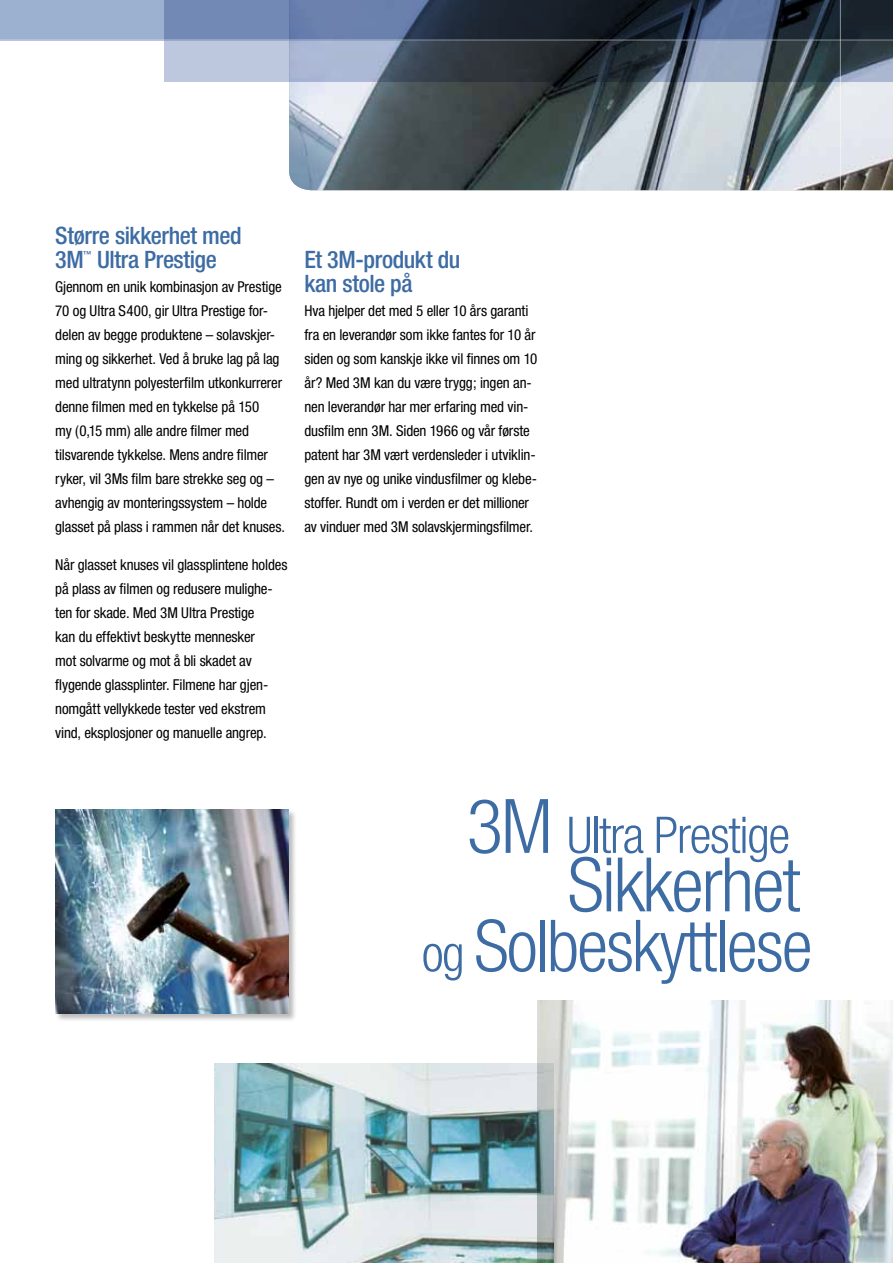
<style>
.page{position:relative;width:893px;height:1263px;background:#fff}
.page>*{position:absolute;margin:0;border:0;box-sizing:border-box;transform-origin:0 0}
.t1{font:300 condensed 75.3px "Helvetica Neue";letter-spacing:-.025em;color:#3d6ca4}
.t2{font:300 condensed 71.85px "Helvetica Neue";letter-spacing:-.025em;color:#3d6ca4}
.t3{font:300 condensed 50.55px "Helvetica Neue";letter-spacing:-.025em;color:#3d6ca4}
.t4{font:500 condensed 24px/24px "Helvetica Neue";letter-spacing:-.015em;color:#3d6ca4}
.t5{font:condensed 15px/24px "Helvetica Neue";letter-spacing:-.01em;color:#000}
.t6{font:500 condensed 8.4px "Helvetica Neue";color:#3d6ca4}
.s1{font-size:75.3px}
.s2{font-size:50.55px}
</style>
<div class="page">
<div style="left:55px;top:809px;width:242px;height:214px;background:#000;opacity:.27"></div>
<img style="left:55px;top:809px;width:233px;height:205px">
<img style="left:214px;top:1063px;width:323px;height:200px">
<img style="left:537px;top:1000px;width:356px;height:263px">
<img style="left:289px;top:82px;width:604px;height:108px">
<div style="left:0;top:0;width:893px;height:40px;background:#9cb0d0"></div>
<svg style="left:164px;top:0;width:729px;height:82px;background:#536075"></svg>
<hr style="left:840px;top:0;width:1px;height:240px;background:#fff">
<hr style="left:0;top:40px;width:893px;height:1px;background:#fff">
<h3 class="t4" style="left:55px;top:223px;width:188px">Større sikkerhet med<br>3M</h3>
<p class="t6" style="left:83px;top:249px;width:10px">™</p>
<h3 class="t4" style="left:97px;top:247px;width:121px">Ultra Prestige</h3>
<p class="t5" style="left:55px;top:275px;width:231px">Gjennom en unik kombinasjon av Prestige 70 og Ultra S400, gir Ultra Prestige for&shy;delen av begge produktene – solavskjer&shy;ming og sikkerhet. Ved å bruke lag på lag med ultratynn polyesterfilm utkonkurrerer denne filmen med en tykkelse på 150<br>my (0,15 mm) alle andre filmer med tilsvarende tykkelse. Mens andre filmer ryker, vil 3Ms film bare strekke seg og – avhengig av monteringssystem – holde glasset på plass i rammen når det knuses.</p>
<p class="t5" style="left:55px;top:552px;width:234px">Når glasset knuses vil glassplintene holdes på plass av filmen og redusere mulighe&shy;ten for skade. Med 3M Ultra Prestige<br>kan du effektivt beskytte mennesker<br>mot solvarme og mot å bli skadet av flygende glassplinter. Filmene har gjen&shy;nomgått vellykkede tester ved ekstrem vind, eksplosjoner og manuelle angrep.</p>
<h3 class="t4" style="left:304px;top:247px;width:157px">Et 3M-produkt du kan stole på</h3>
<p class="t5" style="left:304px;top:299px;width:234px">Hva hjelper det med 5 eller 10 års garanti fra en leverandør som ikke fantes for 10 år siden og som kanskje ikke vil finnes om 10 år? Med 3M kan du være trygg; ingen an&shy;nen leverandør har mer erfaring med vin&shy;dusfilm enn 3M. Siden 1966 og vår første patent har 3M vært verdensleder i utviklin&shy;gen av nye og unike vindusfilmer og klebe&shy;stoffer. Rundt om i verden er det millioner av vinduer med 3M solavskjermingsfilmer.</p>
<h3 class="t3" style="left:467px;top:806px;width:325px"><span class="s1">3M</span> Ultra Prestige</h3>
<h1 class="t1" style="left:568px;top:841px;width:234px">Sikkerhet</h1>
<h2 class="t2" style="left:422px;top:904px;width:392px"><span class="s2">og</span> Solbeskyttlese</h2>
</div>
